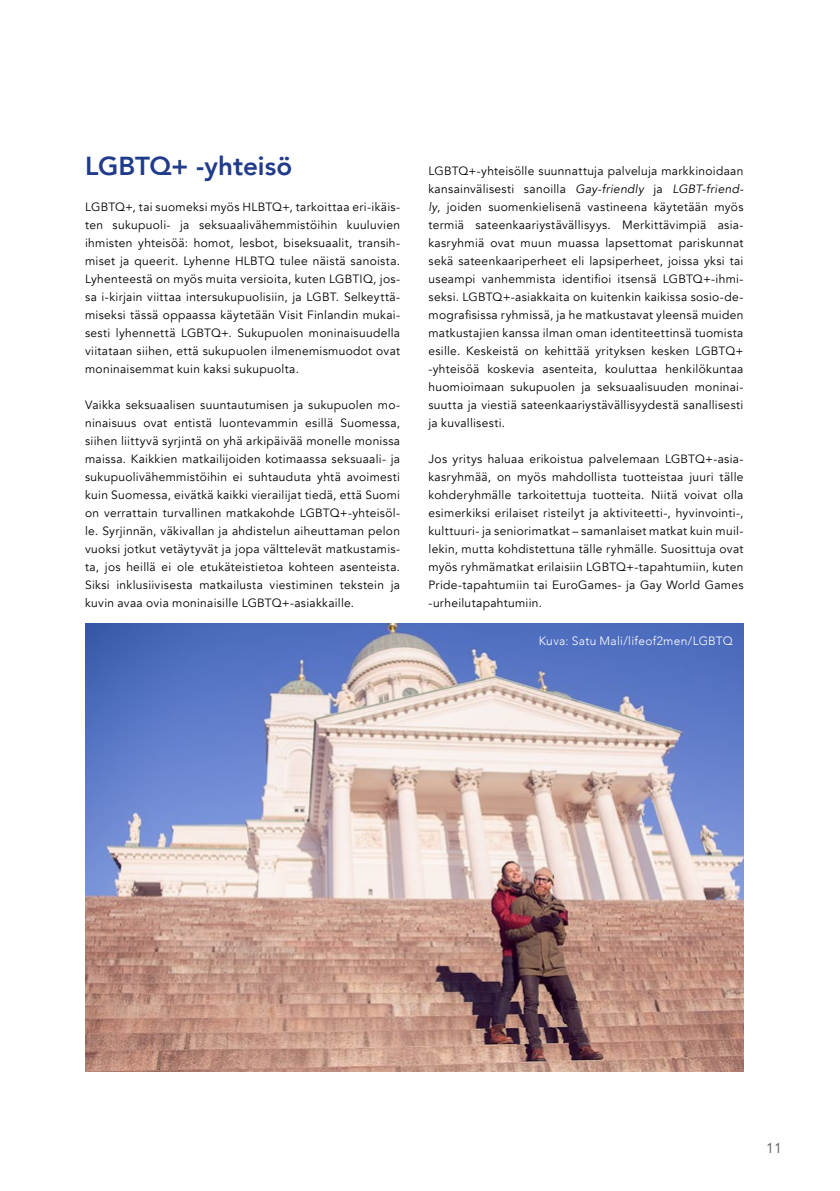
<style>
.page{position:relative;width:840px;height:1191px;background:#fff}
.page>*{position:absolute;margin:0;border:0;box-sizing:border-box;transform-origin:0 0}
.t1{font:800 26px "Avenir";color:#213b8b}
.t2{font:14px "Avenir";color:#575756}
.Body_copy{font:12px/18px "Avenir";letter-spacing:.025em;color:#000;text-align:justify}
.t3{font:300 12px "Avenir";letter-spacing:.025em;color:#fff}
.s1{font-style:italic}
</style>
<div class="page">
<img style="left:85px;top:624px;width:658px;height:447px">
<h2 class="t1" style="left:85px;top:146px;width:209px">LGBTQ+ -yhteisö</h2>
<p class="Body_copy" style="left:85px;top:198px;width:316px">LGBTQ+, tai suomeksi myös HLBTQ+, tarkoittaa eri-ikäis&shy;ten sukupuoli- ja seksuaalivähemmistöihin kuuluvien ihmisten yhteisöä: homot, lesbot, biseksuaalit, transih&shy;miset ja queerit. Lyhenne HLBTQ tulee näistä sanoista.<br>Lyhenteestä on myös muita versioita, kuten LGBTIQ, jos&shy;sa i-kirjain viittaa intersukupuolisiin, ja LGBT. Selkeyttä&shy;miseksi tässä oppaassa käytetään Visit Finlandin mukai&shy;sesti lyhennettä LGBTQ+. Sukupuolen moninaisuudella viitataan siihen, että sukupuolen ilmenemismuodot ovat moninaisemmat kuin kaksi sukupuolta.</p>
<p class="Body_copy" style="left:85px;top:396px;width:316px">Vaikka seksuaalisen suuntautumisen ja sukupuolen mo&shy;ninaisuus ovat entistä luontevammin esillä Suomessa, siihen liittyvä syrjintä on yhä arkipäivää monelle monissa maissa. Kaikkien matkailijoiden kotimaassa seksuaali- ja sukupuolivähemmistöihin ei suhtauduta yhtä avoimesti kuin Suomessa, eivätkä kaikki vierailijat tiedä, että Suomi on verrattain turvallinen matkakohde LGBTQ+-yhteisöl&shy;le. Syrjinnän, väkivallan ja ahdistelun aiheuttaman pelon vuoksi jotkut vetäytyvät ja jopa välttelevät matkustamis&shy;ta, jos heillä ei ole etukäteistietoa kohteen asenteista.<br>Siksi inklusiivisesta matkailusta viestiminen tekstein ja kuvin avaa ovia moninaisille LGBTQ+-asiakkaille.</p>
<p class="Body_copy" style="left:428px;top:162px;width:316px">LGBTQ+-yhteisölle suunnattuja palveluja markkinoidaan kansainvälisesti sanoilla <span class="s1">Gay-friendly</span> ja <span class="s1">LGBT-friend&shy;ly</span>, joiden suomenkielisenä vastineena käytetään myös termiä sateenkaariystävällisyys. Merkittävimpiä asia&shy;kasryhmiä ovat muun muassa lapsettomat pariskunnat sekä sateenkaariperheet eli lapsiperheet, joissa yksi tai useampi vanhemmista identifioi itsensä LGBTQ+-ihmi&shy;seksi. LGBTQ+-asiakkaita on kuitenkin kaikissa sosio-de&shy;mografisissa ryhmissä, ja he matkustavat yleensä muiden matkustajien kanssa ilman oman identiteettinsä tuomista esille. Keskeistä on kehittää yrityksen kesken LGBTQ+ -yhteisöä koskevia asenteita, kouluttaa henkilökuntaa huomioimaan sukupuolen ja seksuaalisuuden moninai&shy;suutta ja viestiä sateenkaariystävällisyydestä sanallisesti ja kuvallisesti.</p>
<p class="Body_copy" style="left:428px;top:450px;width:316px">Jos yritys haluaa erikoistua palvelemaan LGBTQ+-asia&shy;kasryhmää, on myös mahdollista tuotteistaa juuri tälle kohderyhmälle tarkoitettuja tuotteita. Niitä voivat olla esimerkiksi erilaiset risteilyt ja aktiviteetti-, hyvinvointi-, kulttuuri- ja seniorimatkat – samanlaiset matkat kuin muil&shy;lekin, mutta kohdistettuna tälle ryhmälle. Suosittuja ovat myös ryhmämatkat erilaisiin LGBTQ+-tapahtumiin, kuten Pride-tapahtumiin tai EuroGames- ja Gay World Games -urheilutapahtumiin.</p>
<p class="t3" style="left:538px;top:634px;width:195px">Kuva: Satu Mali/lifeof2men/LGBTQ</p>
<p class="t2" style="left:765px;top:1139px;width:17px">11</p>
</div>
